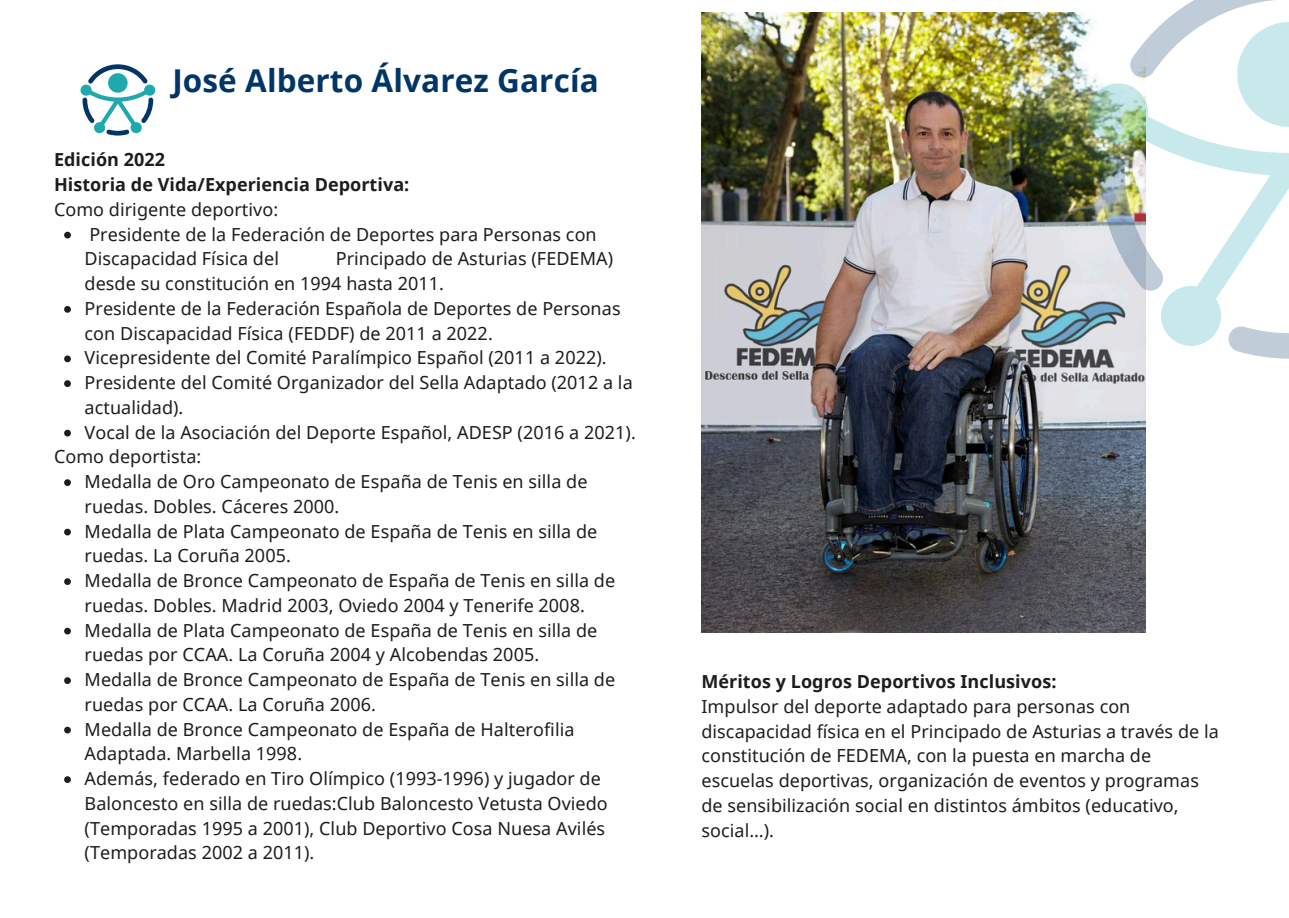
<style>
.page{position:relative;width:1289px;height:918px;background:#fff}
.page>*{position:absolute;margin:0;border:0;box-sizing:border-box;transform-origin:0 0}
.t1{font:700 31.5px "Noto Sans";letter-spacing:.005em;color:#013568}
.t2{font:18px/24.8px "Noto Sans";letter-spacing:.005em;color:#1d1d1b}
.t3{font:700 18px "Noto Sans";letter-spacing:.005em;color:#1d1d1b}
</style>
<div class="page">
<svg style="left:80px;top:64px;width:75px;height:72px"></svg>
<img style="left:701px;top:13px;width:443px;height:619px">
<svg style="left:1088px;top:83px;width:200px;height:263px"></svg>
<svg style="left:1128px;top:0;width:160px;height:136px"></svg>
<img style="left:1098px;top:154px;width:66px;height:137px">
<svg style="left:1226px;top:325px;width:62px;height:34px"></svg>
<svg style="left:64px;top:232px;width:7px;height:6px"></svg>
<svg style="left:64px;top:306px;width:7px;height:7px"></svg>
<svg style="left:64px;top:355px;width:7px;height:7px"></svg>
<svg style="left:64px;top:380px;width:7px;height:7px"></svg>
<svg style="left:64px;top:430px;width:7px;height:6px"></svg>
<svg style="left:64px;top:479px;width:7px;height:7px"></svg>
<svg style="left:64px;top:529px;width:7px;height:6px"></svg>
<svg style="left:64px;top:578px;width:7px;height:7px"></svg>
<svg style="left:64px;top:628px;width:7px;height:6px"></svg>
<svg style="left:64px;top:677px;width:7px;height:7px"></svg>
<svg style="left:64px;top:727px;width:7px;height:6px"></svg>
<svg style="left:64px;top:776px;width:7px;height:7px"></svg>
<h1 class="t1" style="left:172px;top:58px;width:428px">José Alberto Álvarez García</h1>
<p class="t3" style="left:54px;top:147px;width:113px">Edición 2022</p>
<p class="t3" style="left:54px;top:172px;width:357px">Historia de Vida/Experiencia Deportiva:</p>
<p class="t2" style="left:54px;top:197px;width:226px">Como dirigente deportivo:</p>
<p class="t2" style="left:85px;top:221px;width:513px">Presidente de la Federación de Deportes para Personas con<br>Discapacidad Física del</p>
<p class="t2" style="left:85px;top:246px;width:530px;text-indent:251px">Principado de Asturias (FEDEMA) desde su constitución en 1994 hasta 2011.</p>
<p class="t2" style="left:85px;top:296px;width:537px">Presidente de la Federación Española de Deportes de Personas con Discapacidad Física (FEDDF) de 2011 a 2022.</p>
<p class="t2" style="left:85px;top:345px;width:523px">Vicepresidente del Comité Paralímpico Español (2011 a 2022).</p>
<p class="t2" style="left:85px;top:370px;width:549px">Presidente del Comité Organizador del Sella Adaptado (2012 a la actualidad).</p>
<p class="t2" style="left:85px;top:419px;width:552px">Vocal de la Asociación del Deporte Español, ADESP (2016 a 2021).</p>
<p class="t2" style="left:54px;top:444px;width:149px">Como deportista:</p>
<p class="t2" style="left:85px;top:469px;width:504px">Medalla de Oro Campeonato de España de Tenis en silla de ruedas. Dobles. Cáceres 2000.</p>
<p class="t2" style="left:85px;top:518px;width:514px">Medalla de Plata Campeonato de España de Tenis en silla de ruedas. La Coruña 2005.</p>
<p class="t2" style="left:85px;top:568px;width:532px">Medalla de Bronce Campeonato de España de Tenis en silla de ruedas. Dobles. Madrid 2003, Oviedo 2004 y Tenerife 2008.</p>
<p class="t2" style="left:85px;top:617px;width:514px">Medalla de Plata Campeonato de España de Tenis en silla de ruedas por CCAA. La Coruña 2004 y Alcobendas 2005.</p>
<p class="t2" style="left:85px;top:667px;width:532px">Medalla de Bronce Campeonato de España de Tenis en silla de ruedas por CCAA. La Coruña 2006.</p>
<p class="t2" style="left:85px;top:716px;width:491px">Medalla de Bronce Campeonato de España de Halterofilia<br>Adaptada. Marbella 1998.</p>
<p class="t2" style="left:85px;top:766px;width:524px">Además, federado en Tiro Olímpico (1993-1996) y jugador de Baloncesto en silla de ruedas:Club Baloncesto Vetusta Oviedo (Temporadas 1995 a 2001), Club Deportivo Cosa Nuesa Avilés (Temporadas 2002 a 2011).</p>
<p class="t3" style="left:701px;top:669px;width:356px">Méritos y Logros Deportivos Inclusivos:</p>
<p class="t2" style="left:701px;top:693px;width:519px">Impulsor del deporte adaptado para personas con discapacidad física en el Principado de Asturias a través de la constitución de FEDEMA, con la puesta en marcha de escuelas deportivas, organización de eventos y programas de sensibilización social en distintos ámbitos (educativo, social…).</p>
</div>
